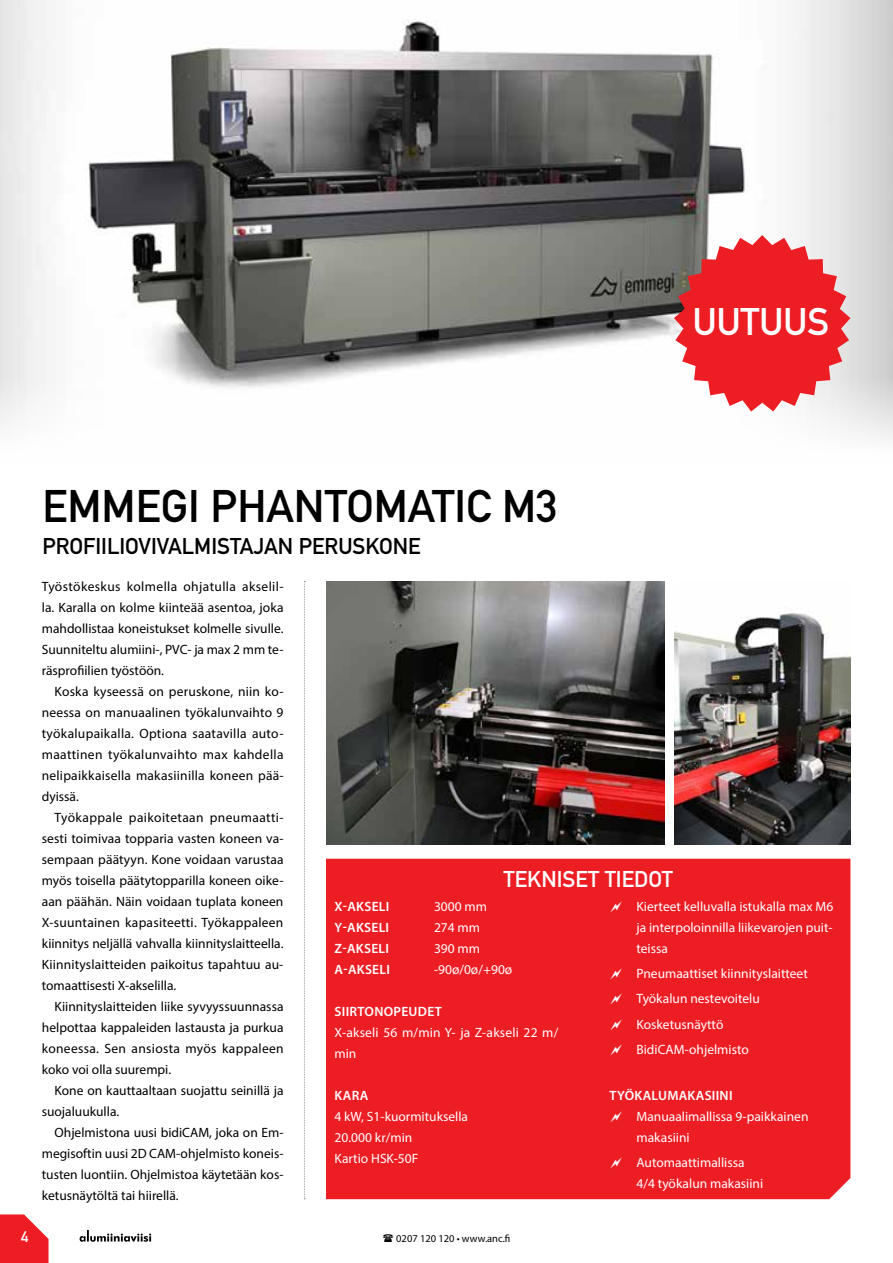
<style>
.page{position:relative;width:893px;height:1263px;background:#fff}
.page>*{position:absolute;margin:0;border:0;box-sizing:border-box;transform-origin:0 0}
.t1{font:45px "DIN Mittelschrift Std";color:#000}
.t2{font:37.95px "DIN Mittelschrift Std";color:#fff}
.t3{font:22.5px "DIN Mittelschrift Std";color:#000}
.t4{font:22.5px "DIN Mittelschrift Std";color:#fff}
.t5{font:15px "DIN Mittelschrift Std";color:#fff}
.t6{font:13.5px/21px "Myriad Pro";color:#000;text-align:justify}
.t7{font:13.5px/21px "Myriad Pro";color:#fff}
.t8{font:600 13.5px "Myriad Pro";letter-spacing:.02em;color:#fff}
.t9{font:10.5px "Myriad Pro";color:#000}
</style>
<div class="page">
<svg style="left:0;top:1214px;width:49px;height:49px;background:#ef3d43"></svg>
<svg style="left:80px;top:1230px;width:71px;height:12px"></svg>
<div style="left:326px;top:859px;width:524px;height:340px;background:#ed1d24"></div>
<img style="left:0;top:0;width:893px;height:441px">
<svg style="left:674px;top:235px;width:176px;height:176px;background:#e75358"></svg>
<svg style="left:304px;top:581px;width:1px;height:618px"></svg>
<img style="left:326px;top:581px;width:339px;height:264px">
<img style="left:675px;top:610px;width:175px;height:235px">
<svg style="left:611px;top:901px;width:11px;height:11px"></svg>
<svg style="left:611px;top:968px;width:11px;height:11px"></svg>
<svg style="left:611px;top:993px;width:11px;height:12px"></svg>
<svg style="left:611px;top:1019px;width:11px;height:11px"></svg>
<svg style="left:611px;top:1044px;width:11px;height:11px"></svg>
<svg style="left:611px;top:1111px;width:11px;height:11px"></svg>
<svg style="left:611px;top:1157px;width:11px;height:12px"></svg>
<h2 class="t2" style="left:693px;top:299px;width:138px">UUTUUS</h2>
<h1 class="t1" style="left:43px;top:480px;width:517px">EMMEGI PHANTOMATIC M3</h1>
<h3 class="t3" style="left:43px;top:533px;width:380px">PROFIILIOVIVALMISTAJAN PERUSKONE</h3>
<p class="t6" style="left:42px;top:576px;width:243px">Työstökeskus kolmella ohjatulla akselil&shy;la. Karalla on kolme kiinteää asentoa, joka mahdollistaa koneistukset kolmelle sivulle.<br>Suunniteltu alumiini-, PVC- ja max 2 mm te&shy;räsprofiilien työstöön.</p>
<p class="t6" style="left:42px;top:681px;width:243px;text-indent:13px">Koska kyseessä on peruskone, niin ko&shy;neessa on manuaalinen työkalunvaihto 9 työkalupaikalla. Optiona saatavilla auto&shy;maattinen työkalunvaihto max kahdella nelipaikkaisella makasiinilla koneen pää&shy;dyissä.</p>
<p class="t6" style="left:42px;top:807px;width:243px;text-indent:13px">Työkappale paikoitetaan pneumaatti&shy;sesti toimivaa topparia vasten koneen va&shy;sempaan päätyyn. Kone voidaan varustaa myös toisella päätytopparilla koneen oike&shy;aan päähän. Näin voidaan tuplata koneen X-suuntainen kapasiteetti. Työkappaleen kiinnitys neljällä vahvalla kiinnityslaitteella.<br>Kiinnityslaitteiden paikoitus tapahtuu au&shy;tomaattisesti X-akselilla.</p>
<p class="t6" style="left:42px;top:996px;width:243px;text-indent:13px">Kiinnityslaitteiden liike syvyyssuunnassa helpottaa kappaleiden lastausta ja purkua koneessa. Sen ansiosta myös kappaleen koko voi olla suurempi.</p>
<p class="t6" style="left:42px;top:1080px;width:243px;text-indent:13px">Kone on kauttaaltaan suojattu seinillä ja suojaluukulla.</p>
<p class="t6" style="left:42px;top:1122px;width:243px;text-indent:13px">Ohjelmistona uusi bidiCAM, joka on Em&shy;megisoftin uusi 2D CAM-ohjelmisto koneis&shy;tusten luontiin. Ohjelmistoa käytetään kos&shy;ketusnäytöltä tai hiirellä.</p>
<h3 class="t4" style="left:503px;top:866px;width:171px">TEKNISET TIEDOT</h3>
<p class="t7" style="left:636px;top:895px;width:198px;text-align:justify">Kierteet kelluvalla istukalla max M6 ja interpoloinnilla liikevarojen puit&shy;teissa</p>
<p class="t7" style="left:636px;top:961px;width:173px;line-height:25.2px">Pneumaattiset kiinnityslaitteet<br>Työkalun nestevoitelu<br>Kosketusnäyttö<br>BidiCAM-ohjelmisto</p>
<p class="t8" style="left:610px;top:1087px;width:124px">TYÖKALUMAKASIINI</p>
<p class="t7" style="left:636px;top:1106px;width:174px">Manuaalimallissa 9-paikkainen makasiini</p>
<p class="t7" style="left:636px;top:1152px;width:128px">Automaattimallissa<br>4/4 työkalun makasiini</p>
<p class="t8" style="left:335px;top:897px;width:56px">X-AKSELI</p>
<p class="t7" style="left:434px;top:895px;width:55px">3000 mm</p>
<p class="t8" style="left:335px;top:918px;width:56px">Y-AKSELI</p>
<p class="t7" style="left:434px;top:916px;width:48px">274 mm</p>
<p class="t8" style="left:335px;top:939px;width:56px">Z-AKSELI</p>
<p class="t7" style="left:434px;top:937px;width:48px">390 mm</p>
<p class="t8" style="left:335px;top:960px;width:57px">A-AKSELI</p>
<p class="t7" style="left:434px;top:958px;width:80px">-90ø/0ø/+90ø</p>
<p class="t8" style="left:335px;top:1002px;width:109px">SIIRTONOPEUDET</p>
<p class="t7" style="left:334px;top:1021px;width:225px">X-akseli 56 m/min Y- ja Z-akseli 22 m/ min</p>
<p class="t8" style="left:335px;top:1086px;width:35px">KARA</p>
<p class="t7" style="left:334px;top:1105px;width:135px">4 kW, S1-kuormituksella<br>20.000 kr/min<br>Kartio HSK-50F</p>
<p class="t5" style="left:21px;top:1227px;width:9px">4</p>
<p class="t9" style="left:396px;top:1232px;width:116px">0207 120 120 • www.anc.fi</p>
</div>
